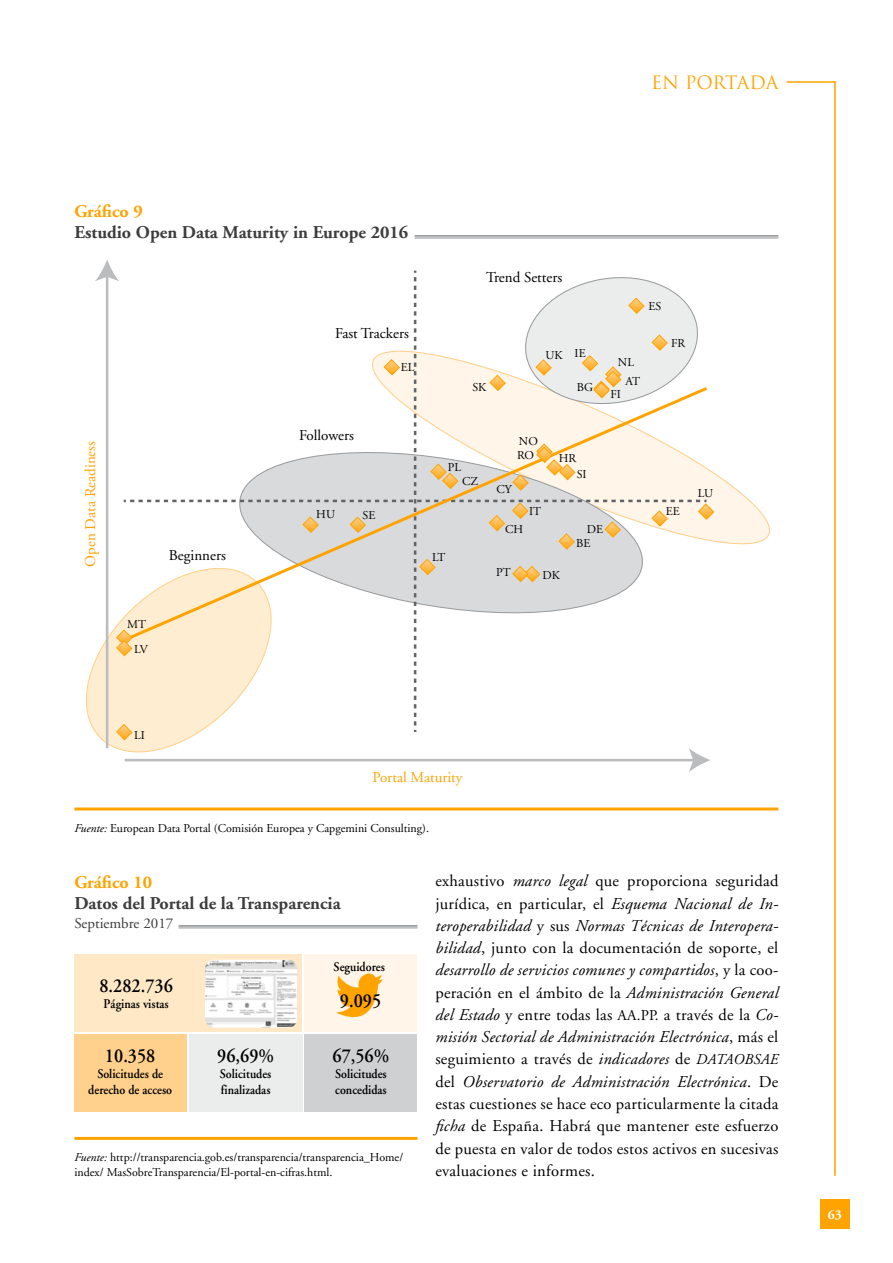
<style>
.page{position:relative;width:893px;height:1263px;background:#fff}
.page>*{position:absolute;margin:0;border:0;box-sizing:border-box;transform-origin:0 0}
.t1{font:600 19.8px "Adobe Garamond";color:#000;scale:.91 1}
.t2{font:700 18px "Adobe Garamond";color:#3d3d3f}
.t3{font:700 18px "Adobe Garamond";color:#ffa300}
.t4{font:18px "Trajan Pro";letter-spacing:-.01em;color:#ffa300}
.t5{font:16.5px/22.2px "Adobe Garamond";letter-spacing:.015em;color:#000;text-align:justify}
.t6{font:15px "Adobe Garamond";color:#000}
.t7{font:15px "Adobe Garamond";color:#ffa300}
.t8{font:15px "Adobe Garamond";color:#3d3d3f}
.t9{font:700 13.5px "Adobe Garamond";color:#fff}
.t10{font:600 13.2px/15.9px "Adobe Garamond";color:#000;scale:.91 1}
.t11{font:12px/13.6px "Adobe Garamond";color:#000}
.s1{font-style:italic}
.s2{font-size:15px}
.s3{font-style:italic;font-size:15px}
</style>
<div class="page">
<hr style="left:834px;top:81px;width:2px;height:1095px;background:#ffa300">
<hr style="left:787px;top:81px;width:49px;height:2px;background:#ffa300">
<div style="left:820px;top:1199px;width:30px;height:30px;background:#ffa300"></div>
<hr style="left:415px;top:235px;width:363px;height:1px;background:#9c9d9f">
<hr style="left:415px;top:237px;width:363px;height:1px;background:#9c9d9f">
<hr style="left:415px;top:238px;width:363px;height:1px;background:#9c9d9f">
<hr style="left:74px;top:807px;width:704px;height:3px;background:#ffa300">
<svg style="left:715px;top:473px;width:55px;height:72px"></svg>
<svg style="left:85px;top:260px;width:630px;height:512px"></svg>
<hr style="left:179px;top:925px;width:238px;height:1px;background:#9c9d9f">
<hr style="left:179px;top:926px;width:238px;height:1px;background:#9c9d9f">
<hr style="left:179px;top:928px;width:238px;height:1px;background:#9c9d9f">
<hr style="left:74px;top:1137px;width:343px;height:3px;background:#ffa300">
<div style="left:305px;top:954px;width:112px;height:77px;background:#fff5e8"></div>
<div style="left:305px;top:1034px;width:112px;height:77px;background:#cfd0d1"></div>
<div style="left:74px;top:954px;width:228px;height:77px;background:#ffe8c6"></div>
<div style="left:189px;top:1034px;width:113px;height:77px;background:#ebeded"></div>
<div style="left:74px;top:1034px;width:113px;height:77px;background:#ffd18c"></div>
<svg style="left:336px;top:973px;width:47px;height:59px"></svg>
<img style="left:205px;top:960px;width:92px;height:68px">
<p class="t4" style="left:651px;top:71px;width:129px">EN PORTADA</p>
<p class="t3" style="left:74px;top:202px;width:70px">Gráfico 9</p>
<p class="t2" style="left:74px;top:223px;width:335px">Estudio Open Data Maturity in Europe 2016</p>
<p class="t6" style="left:335px;top:325px;width:75px">Fast Trackers</p>
<p class="t7" style="left:82px;top:566px;width:127px;rotate:-90deg">Open Data Readiness</p>
<p class="t6" style="left:169px;top:547px;width:58px">Beginners</p>
<p class="t11" style="left:127px;top:612px;width:22px;line-height:24.8px;text-align:center">MT<br>LV</p>
<p class="t6" style="left:299px;top:427px;width:56px">Followers</p>
<p class="t11" style="left:401px;top:361px;width:15px">EL</p>
<p class="t11" style="left:316px;top:508px;width:20px">HU</p>
<p class="t11" style="left:363px;top:508px;width:14px">SE</p>
<p class="t6" style="left:486px;top:269px;width:78px">Trend Setters</p>
<p class="t11" style="left:472px;top:381px;width:15px">SK</p>
<p class="t11" style="left:546px;top:348px;width:42px">UK IE</p>
<p class="t11" style="left:577px;top:381px;width:18px">BG</p>
<p class="t11" style="left:648px;top:300px;width:14px">ES</p>
<p class="t11" style="left:618px;top:356px;width:18px">NL</p>
<p class="t11" style="left:625px;top:375px;width:16px">AT</p>
<p class="t11" style="left:610px;top:388px;width:12px">FI</p>
<p class="t11" style="left:671px;top:336px;width:16px">FR</p>
<p class="t11" style="left:448px;top:461px;width:15px">PL</p>
<p class="t11" style="left:462px;top:474px;width:18px">CZ</p>
<p class="t11" style="left:432px;top:551px;width:15px">LT</p>
<p class="t11" style="left:517px;top:435px;width:22px">NO<br>RO</p>
<p class="t11" style="left:496px;top:482px;width:17px">CY</p>
<p class="t11" style="left:505px;top:523px;width:20px">CH</p>
<p class="t11" style="left:529px;top:505px;width:13px">IT</p>
<p class="t11" style="left:559px;top:451px;width:19px">HR</p>
<p class="t11" style="left:577px;top:467px;width:11px">SI</p>
<p class="t11" style="left:587px;top:523px;width:18px">DE</p>
<p class="t11" style="left:576px;top:536px;width:16px">BE</p>
<p class="t11" style="left:496px;top:565px;width:16px">PT</p>
<p class="t11" style="left:543px;top:569px;width:19px">DK</p>
<p class="t11" style="left:666px;top:505px;width:16px">EE</p>
<p class="t11" style="left:698px;top:487px;width:17px">LU</p>
<p class="t11" style="left:134px;top:729px;width:12px">LI</p>
<p class="t7" style="left:373px;top:769px;width:91px">Portal Maturity</p>
<p class="t11" style="left:74px;top:822px;width:356px"><span class="s1">Fuente:</span> European Data Portal (Comisión Europea y Capgemini Consulting).</p>
<p class="t3" style="left:74px;top:872px;width:79px">Gráfico 10</p>
<p class="t2" style="left:74px;top:893px;width:268px">Datos del Portal de la Transparencia</p>
<p class="t8" style="left:74px;top:915px;width:100px">Septiembre 2017</p>
<p class="t1" style="left:99px;top:975px;width:82px">8.282.736</p>
<p class="t10" style="left:104px;top:996px;width:73px">Páginas vistas</p>
<p class="t1" style="left:105px;top:1045px;width:57px">10.358</p>
<p class="t10" style="left:88px;top:1066px;width:94px;text-align:center">Solicitudes de derecho de acceso</p>
<p class="t1" style="left:217px;top:1045px;width:64px">96,69%</p>
<p class="t10" style="left:220px;top:1066px;width:58px">Solicitudes finalizadas</p>
<p class="t10" style="left:334px;top:959px;width:58px">Seguidores</p>
<p class="t1" style="left:340px;top:990px;width:47px">9.095</p>
<p class="t1" style="left:332px;top:1045px;width:64px">67,56%</p>
<p class="t10" style="left:335px;top:1066px;width:58px">Solicitudes concedidas</p>
<p class="t11" style="left:74px;top:1151px;width:330px;line-height:14.4px"><span class="s1">Fuente:</span> http://transparencia.gob.es/transparencia/transparencia_Home/ index/ MasSobreTransparencia/El-portal-en-cifras.html.</p>
<p class="t5" style="left:435px;top:870px;width:344px">exhaustivo <span class="s1">marco legal</span> que proporciona seguridad jurídica, en particular, el <span class="s1">Esquema Nacional de In&shy;teroperabilidad</span> y sus <span class="s1">Normas Técnicas de Interopera&shy;bilidad</span>, junto con la documentación de soporte, el <span class="s1">desarrollo de servicios comunes y compartidos</span>, y la coo&shy;peración en el ámbito de la <span class="s1">Administración General del Estado</span> y entre todas las <span class="s2">AA.PP.</span> a través de la <span class="s1">Co&shy;misión Sectorial de Administración Electrónica</span>, más el seguimiento a través de <span class="s1">indicadores</span> de <span class="s3">DATAOBSAE </span>del <span class="s1">Observatorio de Administración Electrónica</span>. De estas cuestiones se hace eco particularmente la citada <span class="s1">ficha</span> de España. Habrá que mantener este esfuerzo de puesta en valor de todos estos activos en sucesivas evaluaciones e informes.</p>
<p class="t9" style="left:828px;top:1207px;width:16px">63</p>
</div>
